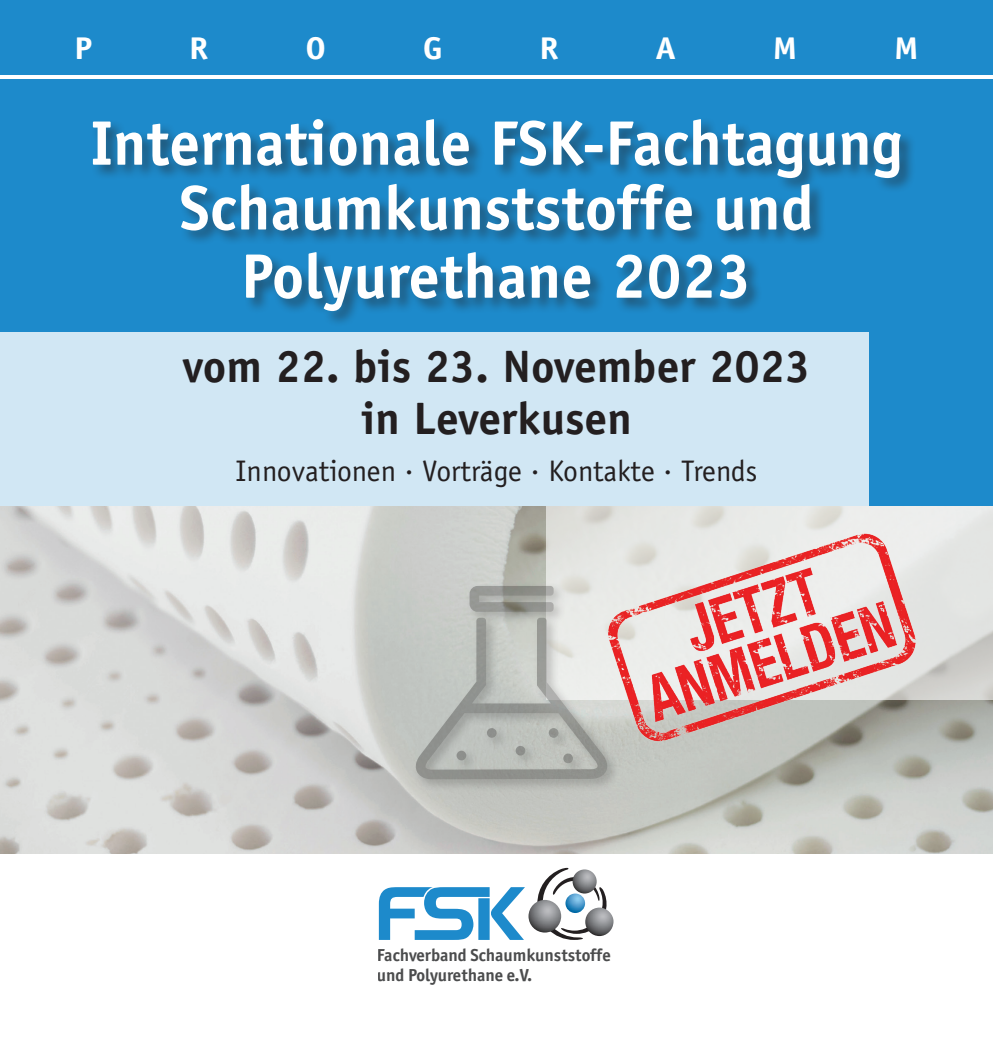
<style>
.page{position:relative;width:993px;height:1042px;background:#fff}
.page>*{position:absolute;margin:0;border:0;box-sizing:border-box;transform-origin:0 0}
.t1{font:700 63px/66.5px "Officina Sans Std";color:#fff;text-align:center}
.t2{font:700 45.5px/52.5px "Officina Sans Std";color:#231f20;text-align:center}
.t3{font:700 31.5px "Officina Sans Std";color:#fff;scale:1.1 1}
.t4{font:29.75px "Officina Sans Std";color:#231f20}
.t5{font:700 17.5px/19.9px "Officina Sans";color:#4b4c4d}
</style>
<div class="page">
<img style="left:0;top:506px;width:992px;height:347px">
<div style="left:0;top:79px;width:992px;height:427px;background:#1d8acb"></div>
<div style="left:0;top:0;width:992px;height:74px;background:#1d8acb"></div>
<img style="left:585px;top:907px;width:28px;height:29px;border-radius:14px">
<svg style="left:379px;top:887px;width:146px;height:53px"></svg>
<svg style="left:537px;top:868px;width:71px;height:72px"></svg>
<img style="left:528px;top:900px;width:33px;height:32px;border-radius:16px">
<img style="left:565px;top:893px;width:20px;height:20px;border-radius:10px">
<img style="left:572px;top:869px;width:24px;height:24px;border-radius:12px">
<svg style="left:546px;top:506px;width:446px;height:193px;background:#dedfdc"></svg>
<div style="left:0;top:332px;width:868px;height:174px;background:#d1e7f4"></div>
<div style="left:91px;top:116px;width:824px;height:212px;background:#231f20;opacity:.5"></div>
<div style="left:412px;top:582px;width:208px;height:211px;background:#231f20;opacity:.75"></div>
<svg style="left:469px;top:586px;width:84px;height:26px;background:#989994"></svg>
<svg style="left:414px;top:618px;width:194px;height:161px;background:#bcbfba"></svg>
<div style="left:456px;top:751px;width:10px;height:9px;background:#8d8f8c;border-radius:50%"></div>
<svg style="left:486px;top:728px;width:10px;height:10px"></svg>
<svg style="left:548px;top:728px;width:10px;height:10px"></svg>
<svg style="left:563px;top:753px;width:10px;height:10px"></svg>
<img style="left:598px;top:508px;width:336px;height:252px">
<p class="t3" style="left:74px;top:28px;width:18px">P</p>
<p class="t3" style="left:189px;top:28px;width:19px">R</p>
<p class="t3" style="left:305px;top:28px;width:20px">O</p>
<p class="t3" style="left:422px;top:28px;width:20px">G</p>
<p class="t3" style="left:539px;top:28px;width:19px">R</p>
<p class="t3" style="left:655px;top:28px;width:20px">A</p>
<p class="t3" style="left:772px;top:28px;width:24px">M</p>
<p class="t3" style="left:893px;top:28px;width:24px">M</p>
<p class="t1" style="left:90px;top:109px;width:813px">Internationale FSK-Fachtagung<br>Schaumkunststoffe und<br>Polyurethane 2023</p>
<p class="t2" style="left:183px;top:339px;width:629px">vom 22. bis 23. November 2023 in Leverkusen</p>
<p class="t4" style="left:235px;top:454px;width:523px">Innovationen . Vorträge . Kontakte . Trends</p>
<p class="t5" style="left:376px;top:945px;width:235px">Fachverband Schaumkunststoffe und Polyurethane e.V.</p>
</div>
